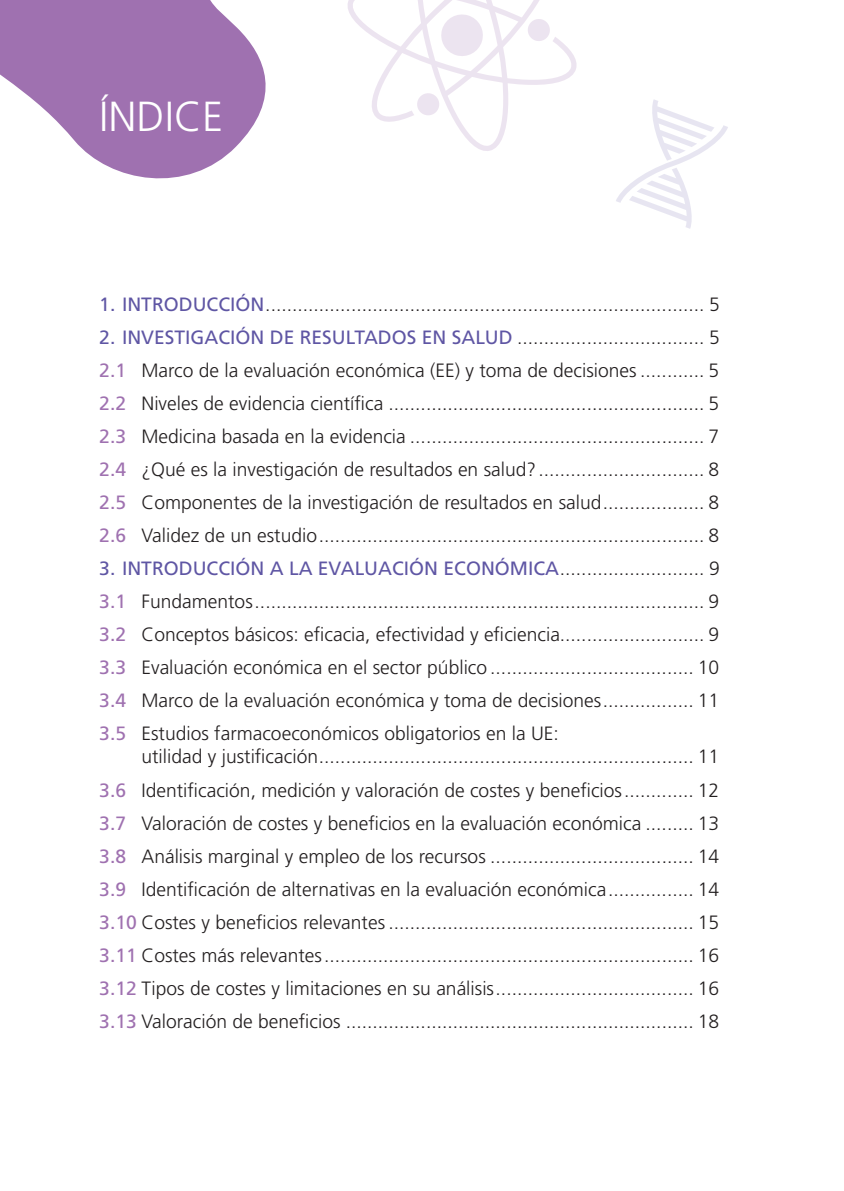
<style>
.page{position:relative;width:844px;height:1191px;background:#fff}
.page>*{position:absolute;margin:0;border:0;box-sizing:border-box;transform-origin:0 0}
.t1{font:300 42px "Frutiger LT Std";color:#fff}
.INDEX_T2{font:300 19.25px/23.1px "Frutiger LT Std";color:#231f20}
.INDEX_T1{font:300 19.25px "Frutiger LT Std";color:#231f20}
.INDEX_T1-2{font:19.25px "Frutiger LT Std";color:#5f56a4}
.s1{font-weight:400;color:#5f56a4}
.s2{font-weight:400;color:#9f71b0}
.s3{font-weight:300;color:#231f20}
</style>
<div class="page">
<svg style="left:0;top:0;width:266px;height:179px;fill:#9f71b0"></svg>
<svg style="left:616px;top:99px;width:112px;height:130px"></svg>
<svg style="left:347px;top:0;width:230px;height:151px"></svg>
<p class="t1" style="left:99px;top:92px;width:125px">ÍNDICE</p>
<p class="INDEX_T1" style="left:99px;top:293px;width:622px"><span class="s1">1. INTRODUCCIÓN</span>.................................................................................. 5</p>
<p class="INDEX_T1" style="left:99px;top:326px;width:622px"><span class="s1">2. INVESTIGACIÓN DE RESULTADOS EN SALUD</span> ................................... 5</p>
<p class="INDEX_T2" style="left:99px;top:359px;width:621px"><span class="s2">2.1</span> Marco de la evaluación económica (EE) y toma de decisiones ............ 5</p>
<p class="INDEX_T2" style="left:99px;top:392px;width:621px"><span class="s2">2.2</span> Niveles de evidencia científica ........................................................... 5</p>
<p class="INDEX_T2" style="left:99px;top:425px;width:621px"><span class="s2">2.3</span> Medicina basada en la evidencia ....................................................... 7</p>
<p class="INDEX_T2" style="left:99px;top:458px;width:621px"><span class="s2">2.4</span> ¿Qué es la investigación de resultados en salud?............................... 8</p>
<p class="INDEX_T2" style="left:99px;top:491px;width:621px"><span class="s2">2.5</span> Componentes de la investigación de resultados en salud................... 8</p>
<p class="INDEX_T2" style="left:99px;top:524px;width:621px"><span class="s2">2.6</span> Validez de un estudio........................................................................ 8</p>
<p class="INDEX_T1-2" style="left:99px;top:557px;width:622px">3. INTRODUCCIÓN A LA EVALUACIÓN ECONÓMICA<span class="s3">........................... 9</span></p>
<p class="INDEX_T2" style="left:99px;top:590px;width:621px"><span class="s2">3.1</span> Fundamentos.................................................................................... 9</p>
<p class="INDEX_T2" style="left:99px;top:623px;width:621px"><span class="s2">3.2</span> Conceptos básicos: eficacia, efectividad y eficiencia........................... 9</p>
<p class="INDEX_T2" style="left:99px;top:656px;width:621px"><span class="s2">3.3</span> Evaluación económica en el sector público ...................................... 10</p>
<p class="INDEX_T2" style="left:99px;top:689px;width:621px"><span class="s2">3.4</span> Marco de la evaluación económica y toma de decisiones................. 11</p>
<p class="INDEX_T2" style="left:141px;top:722px;width:579px;text-indent:-42px"><span class="s2">3.5</span> Estudios farmacoeconómicos obligatorios en la UE:<br>utilidad y justificación...................................................................... 11</p>
<p class="INDEX_T2" style="left:99px;top:778px;width:621px"><span class="s2">3.6</span> Identificación, medición y valoración de costes y beneficios............. 12</p>
<p class="INDEX_T2" style="left:99px;top:811px;width:621px"><span class="s2">3.7</span> Valoración de costes y beneficios en la evaluación económica ......... 13</p>
<p class="INDEX_T2" style="left:99px;top:844px;width:621px"><span class="s2">3.8</span> Análisis marginal y empleo de los recursos ...................................... 14</p>
<p class="INDEX_T2" style="left:99px;top:877px;width:621px"><span class="s2">3.9</span> Identificación de alternativas en la evaluación económica................ 14</p>
<p class="INDEX_T2" style="left:99px;top:910px;width:621px"><span class="s2">3.10</span> Costes y beneficios relevantes ......................................................... 15</p>
<p class="INDEX_T2" style="left:99px;top:943px;width:621px"><span class="s2">3.11</span> Costes más relevantes..................................................................... 16</p>
<p class="INDEX_T2" style="left:99px;top:976px;width:621px"><span class="s2">3.12</span> Tipos de costes y limitaciones en su análisis..................................... 16</p>
<p class="INDEX_T2" style="left:99px;top:1009px;width:621px"><span class="s2">3.13</span> Valoración de beneficios ................................................................. 18</p>
</div>
